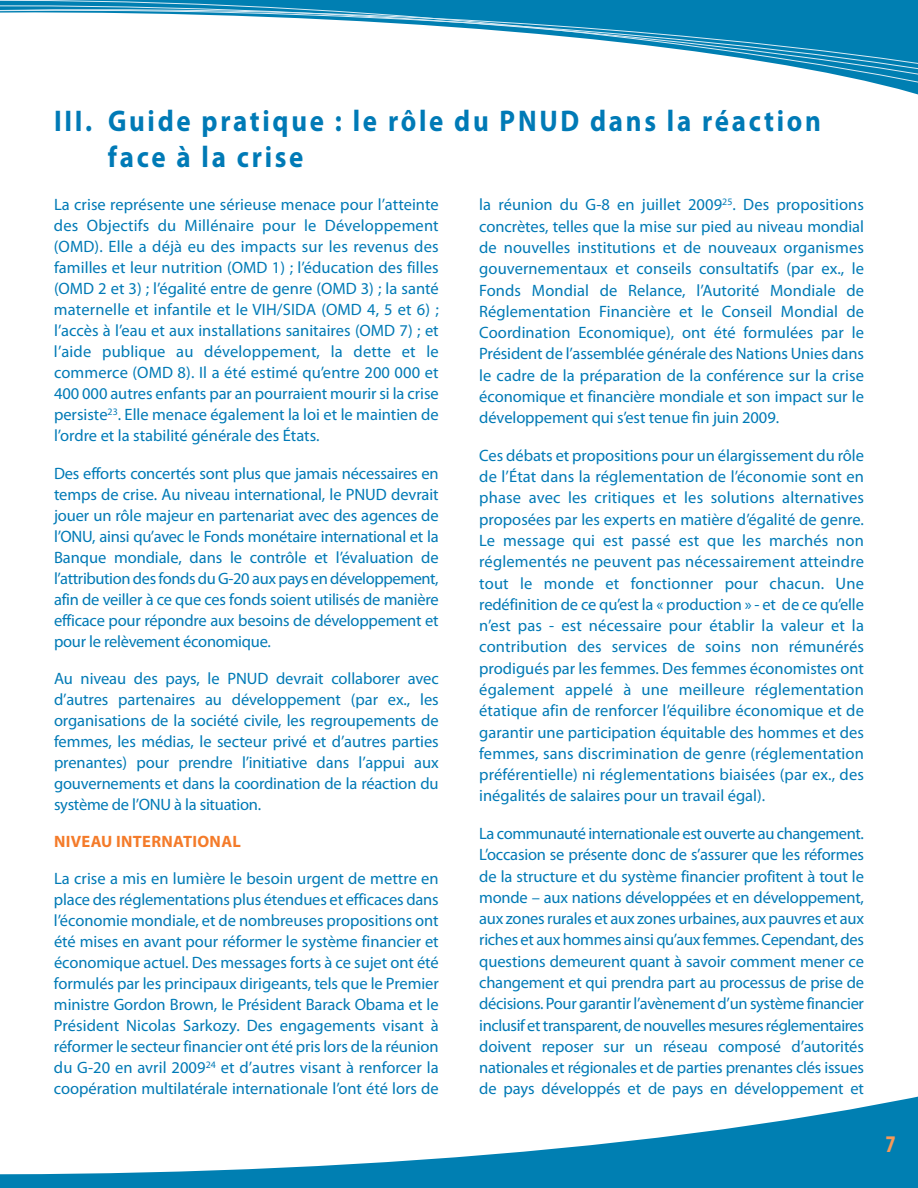
<style>
.page{position:relative;width:918px;height:1188px;background:#fff}
.page>*{position:absolute;margin:0;border:0;box-sizing:border-box;transform-origin:0 0}
.t1{font:700 30px/36px "Myriad Pro";letter-spacing:.1em;color:#007ab6;scale:.9 1}
.t2{font:700 condensed 24px "Myriad Pro";color:#f79958}
.t3{font:16.5px/21.3px "Myriad Pro";letter-spacing:-.005em;color:#007ab6;text-align:justify}
.t4{font:700 16.5px "Myriad Pro";letter-spacing:.02em;color:#f47b2a}
</style>
<div class="page">
<svg style="left:0;top:1096px;width:918px;height:92px"></svg>
<svg style="left:0;top:0;width:918px;height:84px"></svg>
<h1 class="t1" style="left:108px;top:105px;width:794px;text-indent:-54px">III. Guide pratique : le rôle du PNUD dans la réaction face à la crise</h1>
<p class="t3" style="left:54px;top:196px;width:386px">La crise représente une sérieuse menace pour l’atteinte des Objectifs du Millénaire pour le Développement (OMD). Elle a déjà eu des impacts sur les revenus des familles et leur nutrition (OMD 1) ; l’éducation des filles (OMD 2 et 3) ; l’égalité entre de genre (OMD 3) ; la santé maternelle et infantile et le VIH/SIDA (OMD 4, 5 et 6) ; l’accès à l’eau et aux installations sanitaires (OMD 7) ; et l’aide publique au développement, la dette et le commerce (OMD 8). Il a été estimé qu’entre 200 000 et 400 000 autres enfants par an pourraient mourir si la crise persiste<sup>23</sup>. Elle menace également la loi et le maintien de l’ordre et la stabilité générale des États.</p>
<p class="t3" style="left:54px;top:464px;width:386px">Des efforts concertés sont plus que jamais nécessaires en temps de crise. Au niveau international, le PNUD devrait jouer un rôle majeur en partenariat avec des agences de l’ONU, ainsi qu’avec le Fonds monétaire international et la Banque mondiale, dans le contrôle et l’évaluation de l’attribution des fonds du G-20 aux pays en développement, afin de veiller à ce que ces fonds soient utilisés de manière efficace pour répondre aux besoins de développement et pour le relèvement économique.</p>
<p class="t3" style="left:54px;top:669px;width:386px">Au niveau des pays, le PNUD devrait collaborer avec d’autres partenaires au développement (par ex., les organisations de la société civile, les regroupements de femmes, les médias, le secteur privé et d’autres parties prenantes) pour prendre l’initiative dans l’appui aux gouvernements et dans la coordination de la réaction du système de l’ONU à la situation.</p>
<p class="t4" style="left:54px;top:835px;width:188px">NIVEAU INTERNATIONAL</p>
<p class="t3" style="left:54px;top:870px;width:386px">La crise a mis en lumière le besoin urgent de mettre en place des réglementations plus étendues et efficaces dans l’économie mondiale, et de nombreuses propositions ont été mises en avant pour réformer le système financier et économique actuel. Des messages forts à ce sujet ont été formulés par les principaux dirigeants, tels que le Premier ministre Gordon Brown, le Président Barack Obama et le Président Nicolas Sarkozy. Des engagements visant à réformer le secteur financier ont été pris lors de la réunion du G-20 en avril 2009<sup>24</sup> et d’autres visant à renforcer la coopération multilatérale internationale l’ont été lors de</p>
<p class="t3" style="left:479px;top:196px;width:386px">la réunion du G-8 en juillet 2009<sup>25</sup>. Des propositions concrètes, telles que la mise sur pied au niveau mondial de nouvelles institutions et de nouveaux organismes gouvernementaux et conseils consultatifs (par ex., le Fonds Mondial de Relance, l’Autorité Mondiale de Réglementation Financière et le Conseil Mondial de Coordination Economique), ont été formulées par le Président de l’assemblée générale des Nations Unies dans le cadre de la préparation de la conférence sur la crise économique et financière mondiale et son impact sur le développement qui s’est tenue fin juin 2009.</p>
<p class="t3" style="left:479px;top:446px;width:386px">Ces débats et propositions pour un élargissement du rôle de l’État dans la réglementation de l’économie sont en phase avec les critiques et les solutions alternatives proposées par les experts en matière d’égalité de genre.<br>Le message qui est passé est que les marchés non réglementés ne peuvent pas nécessairement atteindre tout le monde et fonctionner pour chacun. Une redéfinition de ce qu’est la « production » - et de ce qu’elle n’est pas - est nécessaire pour établir la valeur et la contribution des services de soins non rémunérés prodigués par les femmes. Des femmes économistes ont également appelé à une meilleure réglementation étatique afin de renforcer l’équilibre économique et de garantir une participation équitable des hommes et des femmes, sans discrimination de genre (réglementation préférentielle) ni réglementations biaisées (par ex., des inégalités de salaires pour un travail égal).</p>
<p class="t3" style="left:479px;top:824px;width:386px">La communauté internationale est ouverte au changement.<br>L’occasion se présente donc de s’assurer que les réformes de la structure et du système financier profitent à tout le monde – aux nations développées et en développement, aux zones rurales et aux zones urbaines, aux pauvres et aux riches et aux hommes ainsi qu’aux femmes. Cependant, des questions demeurent quant à savoir comment mener ce changement et qui prendra part au processus de prise de décisions. Pour garantir l’avènement d’un système financier inclusif et transparent, de nouvelles mesures réglementaires doivent reposer sur un réseau composé d’autorités nationales et régionales et de parties prenantes clés issues de pays développés et de pays en développement et</p>
<h2 class="t2" style="left:886px;top:1136px;width:12px">7</h2>
</div>
